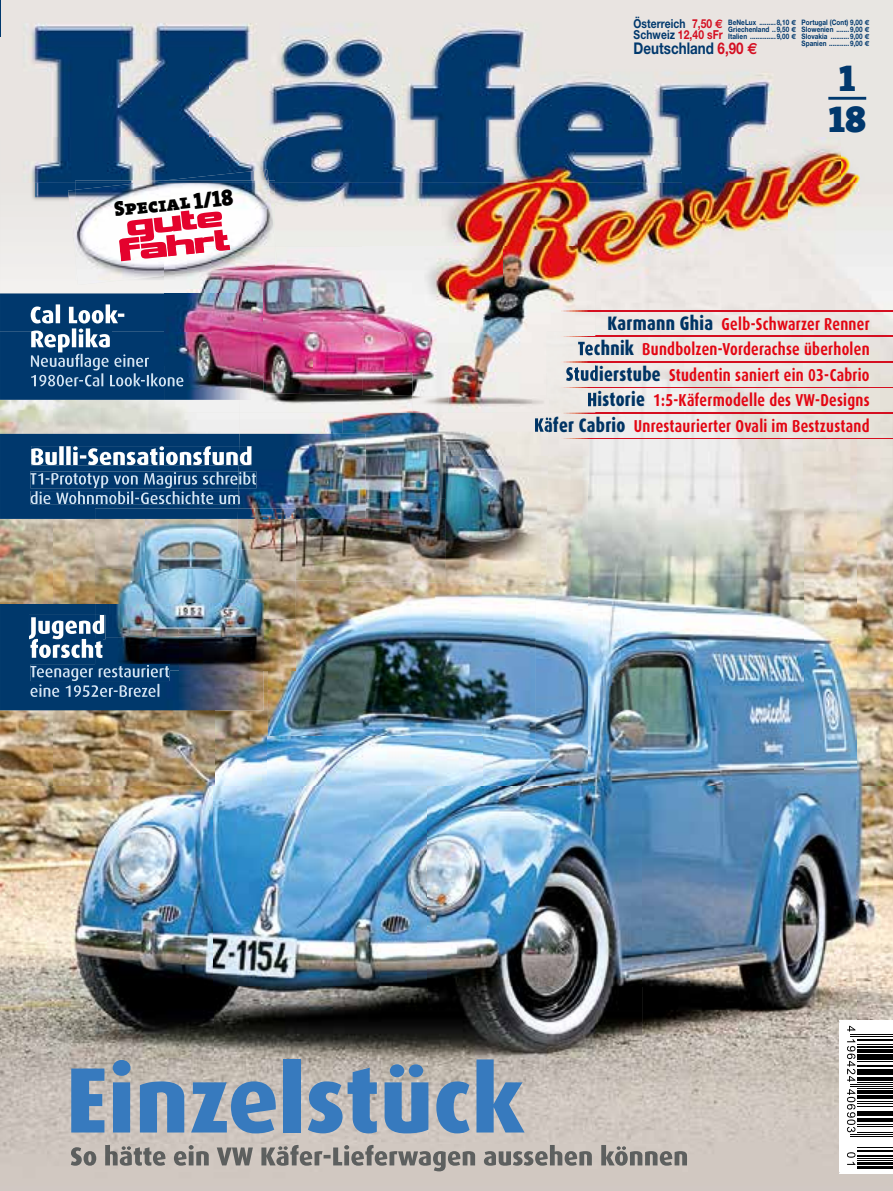
<style>
.page{position:relative;width:893px;height:1191px;background:#fff}
.page>*{position:absolute;margin:0;border:0;box-sizing:border-box;transform-origin:0 0}
.t1{font:800 93px "Dax";color:#377abe}
.t2{font:37.5px/41.5px "The Serif Black Caps";color:#00386d}
.t3{font:21px "The Serif Black Caps";color:#000;scale:.95 1}
.t4{font:700 17.25px/25.5px "Dax";letter-spacing:.02em;color:#e30613;text-align:right;scale:.8 1}
.t5{font:700 16.2px "Helvetica Neue";color:#00386d;scale:.83 1}
.t6{font:700 12.3px/10.9px "Helvetica Neue";letter-spacing:.01em;color:#00386d;scale:.83 1}
.t7{font:700 7.5px/7.2px "Helvetica Neue";letter-spacing:.01em;color:#00386d;text-align:justify;scale:.85 1}
.s1{font-size:23.1px}
.s2{color:#d40e21}
.s3{font-family:"Euro Sans";color:#d40e21}
.s4{font-family:"Euro Sans"}
.s5{font-weight:800;font-size:19.5px;color:#003464}
</style>
<div class="page">
<img style="left:0;top:400px;width:53px;height:386px">
<img style="left:589px;top:332px;width:304px;height:454px">
<img style="left:536px;top:412px;width:53px;height:374px">
<img style="left:53px;top:519px;width:42px;height:85px">
<img style="left:268px;top:583px;width:214px;height:203px">
<img style="left:482px;top:584px;width:54px;height:202px">
<img style="left:214px;top:670px;width:54px;height:116px">
<img style="left:53px;top:710px;width:161px;height:76px">
<img style="left:0;top:786px;width:893px;height:399px">
<img style="left:595px;top:340px;width:39px;height:15px">
<img style="left:595px;top:365px;width:65px;height:16px">
<img style="left:595px;top:391px;width:50px;height:16px">
<img style="left:549px;top:416px;width:76px;height:16px">
<img style="left:71px;top:1144px;width:616px;height:27px">
<img style="left:0;top:0;width:893px;height:183px">
<img style="left:0;top:183px;width:105px;height:110px">
<img style="left:275px;top:183px;width:303px;height:64px">
<img style="left:578px;top:183px;width:315px;height:149px">
<hr style="left:828px;top:97px;width:38px;height:3px;background:#00386d">
<div style="left:840px;top:1020px;width:53px;height:154px;background:#fff"></div>
<hr style="left:850px;top:1034px;width:40px;height:1px;background:#000">
<hr style="left:850px;top:1036px;width:40px;height:1px;background:#000">
<hr style="left:857px;top:1039px;width:33px;height:2px;background:#000">
<hr style="left:857px;top:1043px;width:33px;height:1px;background:#000">
<hr style="left:857px;top:1046px;width:33px;height:2px;background:#000">
<hr style="left:857px;top:1049px;width:33px;height:3px;background:#000">
<hr style="left:857px;top:1053px;width:33px;height:1px;background:#000">
<div style="left:857px;top:1055px;width:33px;height:5px;background:#000"></div>
<hr style="left:857px;top:1061px;width:33px;height:1px;background:#000">
<hr style="left:857px;top:1065px;width:33px;height:2px;background:#000">
<hr style="left:857px;top:1069px;width:33px;height:3px;background:#000">
<hr style="left:857px;top:1072px;width:33px;height:3px;background:#000">
<hr style="left:857px;top:1077px;width:33px;height:3px;background:#000">
<hr style="left:857px;top:1081px;width:33px;height:1px;background:#000">
<hr style="left:850px;top:1083px;width:40px;height:1px;background:#000">
<hr style="left:850px;top:1086px;width:40px;height:1px;background:#000">
<hr style="left:857px;top:1088px;width:33px;height:1px;background:#000">
<hr style="left:857px;top:1090px;width:33px;height:3px;background:#000">
<hr style="left:857px;top:1095px;width:33px;height:3px;background:#000">
<hr style="left:857px;top:1101px;width:33px;height:1px;background:#000">
<hr style="left:857px;top:1103px;width:33px;height:1px;background:#000">
<hr style="left:857px;top:1105px;width:33px;height:1px;background:#000">
<hr style="left:857px;top:1111px;width:33px;height:3px;background:#000">
<hr style="left:857px;top:1115px;width:33px;height:1px;background:#000">
<hr style="left:857px;top:1118px;width:33px;height:3px;background:#000">
<hr style="left:857px;top:1124px;width:33px;height:1px;background:#000">
<hr style="left:857px;top:1126px;width:33px;height:1px;background:#000">
<hr style="left:857px;top:1131px;width:33px;height:1px;background:#000">
<hr style="left:850px;top:1133px;width:40px;height:1px;background:#000">
<hr style="left:850px;top:1135px;width:40px;height:1px;background:#000">
<hr style="left:857px;top:1147px;width:33px;height:1px;background:#000">
<hr style="left:857px;top:1149px;width:33px;height:2px;background:#000">
<hr style="left:857px;top:1155px;width:33px;height:2px;background:#000">
<hr style="left:857px;top:1158px;width:33px;height:1px;background:#000">
<hr style="left:857px;top:1160px;width:33px;height:1px;background:#000">
<hr style="left:857px;top:1162px;width:33px;height:2px;background:#000">
<hr style="left:857px;top:1166px;width:33px;height:3px;background:#000">
<svg style="left:847px;top:1039px;width:8px;height:42px"></svg>
<svg style="left:847px;top:1089px;width:8px;height:43px"></svg>
<svg style="left:847px;top:1152px;width:8px;height:12px"></svg>
<svg style="left:840px;top:1174px;width:5px;height:4px"></svg>
<svg style="left:847px;top:1025px;width:8px;height:6px"></svg>
<svg style="left:890px;top:1034px;width:3px;height:101px"></svg>
<svg style="left:890px;top:1147px;width:3px;height:31px"></svg>
<img style="left:0;top:604px;width:264px;height:106px">
<img style="left:29px;top:615px;width:66px;height:43px">
<img style="left:30px;top:639px;width:65px;height:19px">
<img style="left:30px;top:665px;width:140px;height:16px">
<img style="left:30px;top:684px;width:131px;height:13px">
<img style="left:0;top:293px;width:251px;height:107px">
<img style="left:31px;top:304px;width:94px;height:19px">
<img style="left:31px;top:328px;width:80px;height:24px">
<img style="left:31px;top:354px;width:119px;height:17px">
<img style="left:31px;top:354px;width:118px;height:16px">
<img style="left:31px;top:373px;width:133px;height:13px">
<img style="left:0;top:434px;width:238px;height:85px">
<img style="left:31px;top:446px;width:207px;height:19px">
<img style="left:30px;top:471px;width:208px;height:17px">
<img style="left:30px;top:491px;width:208px;height:13px">
<img style="left:595px;top:310px;width:298px;height:1px">
<img style="left:595px;top:336px;width:298px;height:1px">
<img style="left:595px;top:361px;width:298px;height:1px">
<img style="left:595px;top:387px;width:298px;height:1px">
<img style="left:561px;top:412px;width:332px;height:1px">
<img style="left:561px;top:438px;width:332px;height:1px">
<svg style="left:269px;top:181px;width:6px;height:2px"></svg>
<img style="left:163px;top:170px;width:106px;height:11px">
<img style="left:68px;top:190px;width:96px;height:95px">
<img style="left:141px;top:181px;width:128px;height:2px">
<img style="left:75px;top:183px;width:200px;height:97px">
<img style="left:251px;top:332px;width:161px;height:40px">
<img style="left:164px;top:372px;width:99px;height:40px">
<img style="left:263px;top:372px;width:149px;height:21px">
<img style="left:164px;top:280px;width:99px;height:52px">
<img style="left:263px;top:247px;width:149px;height:85px">
<img style="left:164px;top:373px;width:19px;height:13px">
<img style="left:164px;top:276px;width:111px;height:4px">
<svg style="left:275px;top:247px;width:2px;height:17px"></svg>
<img style="left:164px;top:247px;width:111px;height:29px">
<svg style="left:119px;top:210px;width:111px;height:51px"></svg>
<img style="left:216px;top:247px;width:14px;height:4px">
<img style="left:448px;top:332px;width:98px;height:64px">
<div style="left:546px;top:332px;width:49px;height:80px;background:#eeeae6"></div>
<img style="left:448px;top:247px;width:147px;height:85px">
<img style="left:578px;top:340px;width:17px;height:15px">
<img style="left:566px;top:365px;width:29px;height:16px">
<img style="left:588px;top:391px;width:7px;height:15px">
<img style="left:412px;top:247px;width:36px;height:146px">
<img style="left:296px;top:499px;width:149px;height:84px">
<img style="left:445px;top:412px;width:104px;height:172px">
<img style="left:343px;top:412px;width:103px;height:87px">
<img style="left:239px;top:412px;width:104px;height:22px">
<img style="left:238px;top:434px;width:128px;height:85px">
<img style="left:239px;top:446px;width:13px;height:19px">
<img style="left:238px;top:471px;width:19px;height:17px">
<svg style="left:238px;top:491px;width:2px;height:13px"></svg>
<img style="left:535px;top:416px;width:14px;height:16px">
<img style="left:240px;top:393px;width:208px;height:19px">
<svg style="left:240px;top:393px;width:11px;height:7px"></svg>
<img style="left:412px;top:396px;width:137px;height:16px">
<img style="left:95px;top:508px;width:142px;height:61px">
<img style="left:95px;top:569px;width:151px;height:35px">
<img style="left:246px;top:580px;width:50px;height:40px">
<img style="left:264px;top:620px;width:32px;height:50px">
<img style="left:95px;top:604px;width:169px;height:66px">
<img style="left:95px;top:615px;width:10px;height:24px">
<img style="left:95px;top:640px;width:7px;height:18px">
<img style="left:95px;top:665px;width:75px;height:5px">
<img style="left:237px;top:508px;width:59px;height:72px">
<p class="t3" style="left:113px;top:191px;width:127px;rotate:-6deg">Special <span class="s1">1/18</span></p>
<p class="t6" style="left:634px;top:18px;width:109px">Österreich <span class="s2">7,50</span> <span class="s3">€<br></span>Schweiz <span class="s2">12,40 sFr</span></p>
<p class="t5" style="left:634px;top:38px;width:151px">Deutschland <span class="s2">6,90</span> <span class="s3">€</span></p>
<p class="t7" style="left:728px;top:18px;width:82px">BeNeLux .........8,10 <span class="s4">€ </span>Griechenland ..9,50 <span class="s4">€ </span>Italien ..............9,00 <span class="s4">€</span></p>
<p class="t7" style="left:802px;top:18px;width:82px">Portugal (Cont) 9,00 <span class="s4">€ </span>Slowenien .......9,00 <span class="s4">€ </span>Slovakia ..........9,00 <span class="s4">€ </span>Spanien ...........9,00 <span class="s4">€</span></p>
<h2 class="t2" style="left:828px;top:56px;width:39px">1<br>18</h2>
<p class="t4" style="left:534px;top:311px;width:421px"><span class="s5">Karmann Ghia</span> Gelb-Schwarzer Renner<br><span class="s5">Technik</span> Bundbolzen-Vorderachse überholen <span class="s5">Studierstube</span> Studentin saniert ein 03-Cabrio <span class="s5">Historie</span> 1:5-Käfermodelle des VW-Designs<br><span class="s5">Käfer Cabrio</span> Unrestaurierter Ovali im Bestzustand</p>
<h1 class="t1" style="left:66px;top:1047px;width:460px">Einzelstück</h1>
</div>
